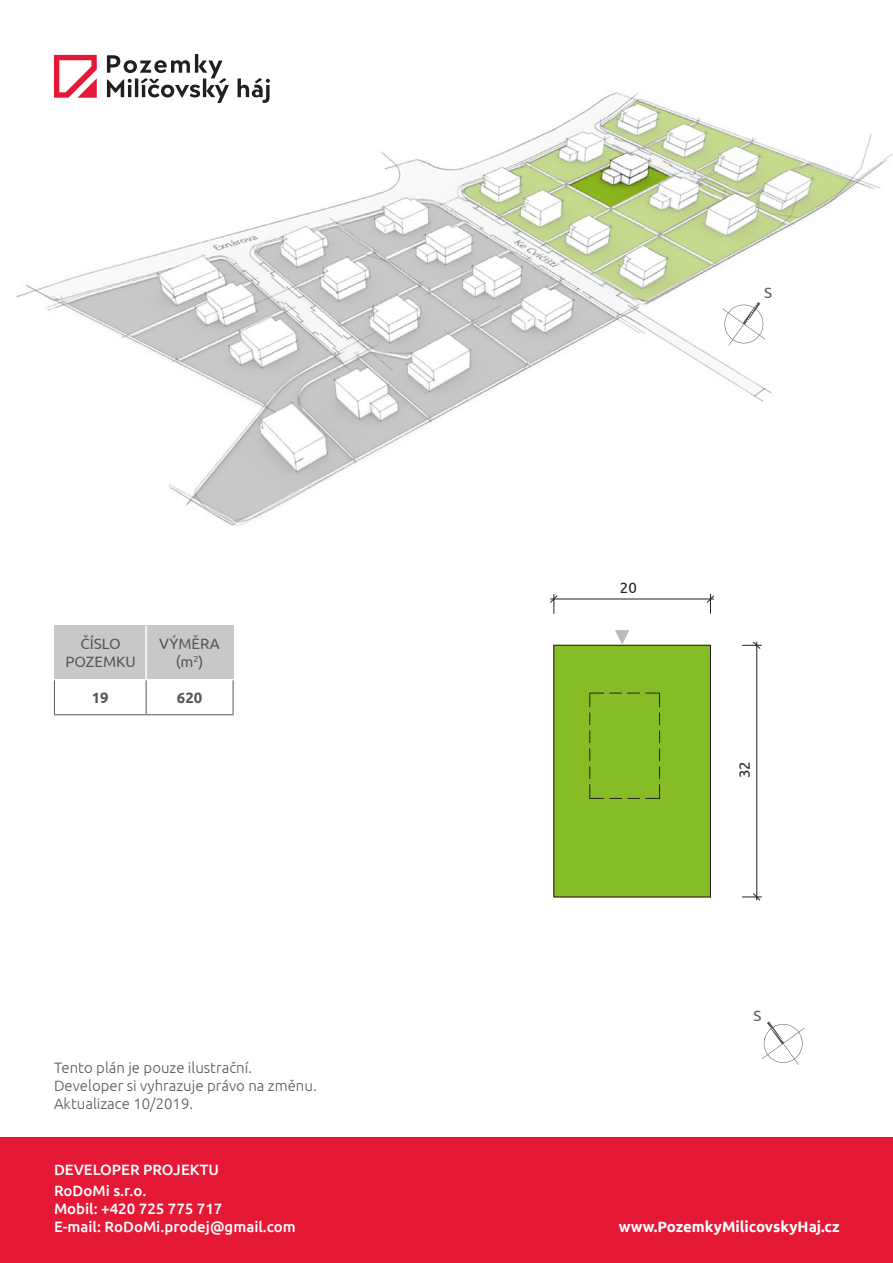
<style>
.page{position:relative;width:893px;height:1263px;background:#fff}
.page>*{position:absolute;margin:0;border:0;box-sizing:border-box;transform-origin:0 0}
.t1{font:300 15px "Ubuntu";color:#57585a}
.t2{font:500 15px "Ubuntu";color:#fff}
.t3{font:700 15px "Ubuntu";color:#fff}
.t4{font:15px/18px "Ubuntu";color:#57585a;text-align:center}
.t5{font:700 15px "Ubuntu";color:#57585a}
.t6{font:15px "Ubuntu";color:#231f20}
</style>
<div class="page">
<svg style="left:16px;top:59px;width:877px;height:467px"></svg>
<svg style="left:722px;top:302px;width:44px;height:44px"></svg>
<svg style="left:107px;top:54px;width:163px;height:49px"></svg>
<svg style="left:54px;top:55px;width:43px;height:43px"></svg>
<div style="left:0;top:1137px;width:893px;height:126px;background:#e51836"></div>
<div style="left:54px;top:626px;width:179px;height:53px;background:#c7c8ca"></div>
<hr style="left:145px;top:626px;width:2px;height:53px;background:#fff">
<hr style="left:54px;top:680px;width:1px;height:34px;background:#57585a">
<hr style="left:146px;top:680px;width:1px;height:34px;background:#57585a">
<hr style="left:233px;top:680px;width:1px;height:34px;background:#57585a">
<hr style="left:54px;top:714px;width:92px;height:1px;background:#57585a">
<hr style="left:146px;top:714px;width:87px;height:1px;background:#57585a">
<svg style="left:553px;top:630px;width:158px;height:268px;background:#8abb31"></svg>
<hr style="left:551px;top:599px;width:163px;height:1px;background:#231f20">
<svg style="left:550px;top:594px;width:7px;height:19px"></svg>
<svg style="left:707px;top:594px;width:7px;height:19px"></svg>
<hr style="left:756px;top:642px;width:1px;height:258px;background:#231f20">
<svg style="left:742px;top:641px;width:19px;height:8px"></svg>
<svg style="left:742px;top:893px;width:19px;height:8px"></svg>
<svg style="left:761px;top:1021px;width:44px;height:44px"></svg>
<p class="t4" style="left:65px;top:634px;width:72px">ČÍSLO<br>POZEMKU</p>
<p class="t4" style="left:159px;top:634px;width:62px">VÝMĚRA (m<sup>2</sup>)</p>
<p class="t5" style="left:92px;top:689px;width:18px">19</p>
<p class="t5" style="left:177px;top:689px;width:27px">620</p>
<p class="t1" style="left:54px;top:1058px;width:200px">Tento plán je pouze ilustrační.</p>
<p class="t1" style="left:54px;top:1076px;width:264px">Developer si vyhrazuje právo na změnu.</p>
<p class="t1" style="left:54px;top:1094px;width:141px">Aktualizace 10/2019.</p>
<p class="t4" style="left:764px;top:284px;width:9px">S</p>
<p class="t6" style="left:620px;top:578px;width:18px">20</p>
<p class="t6" style="left:735px;top:778px;width:18px;rotate:-90deg">32</p>
<p class="t4" style="left:753px;top:1006px;width:9px">S</p>
<p class="t2" style="left:54px;top:1160px;width:166px">DEVELOPER PROJEKTU</p>
<p class="t2" style="left:54px;top:1181px;width:94px">RoDoMi s.r.o.</p>
<p class="t2" style="left:54px;top:1199px;width:170px">Mobil: +420 725 775 717</p>
<p class="t2" style="left:54px;top:1217px;width:243px">E-mail: RoDoMi.prodej@gmail.com</p>
<p class="t3" style="left:619px;top:1218px;width:222px">www.PozemkyMilicovskyHaj.cz</p>
</div>
